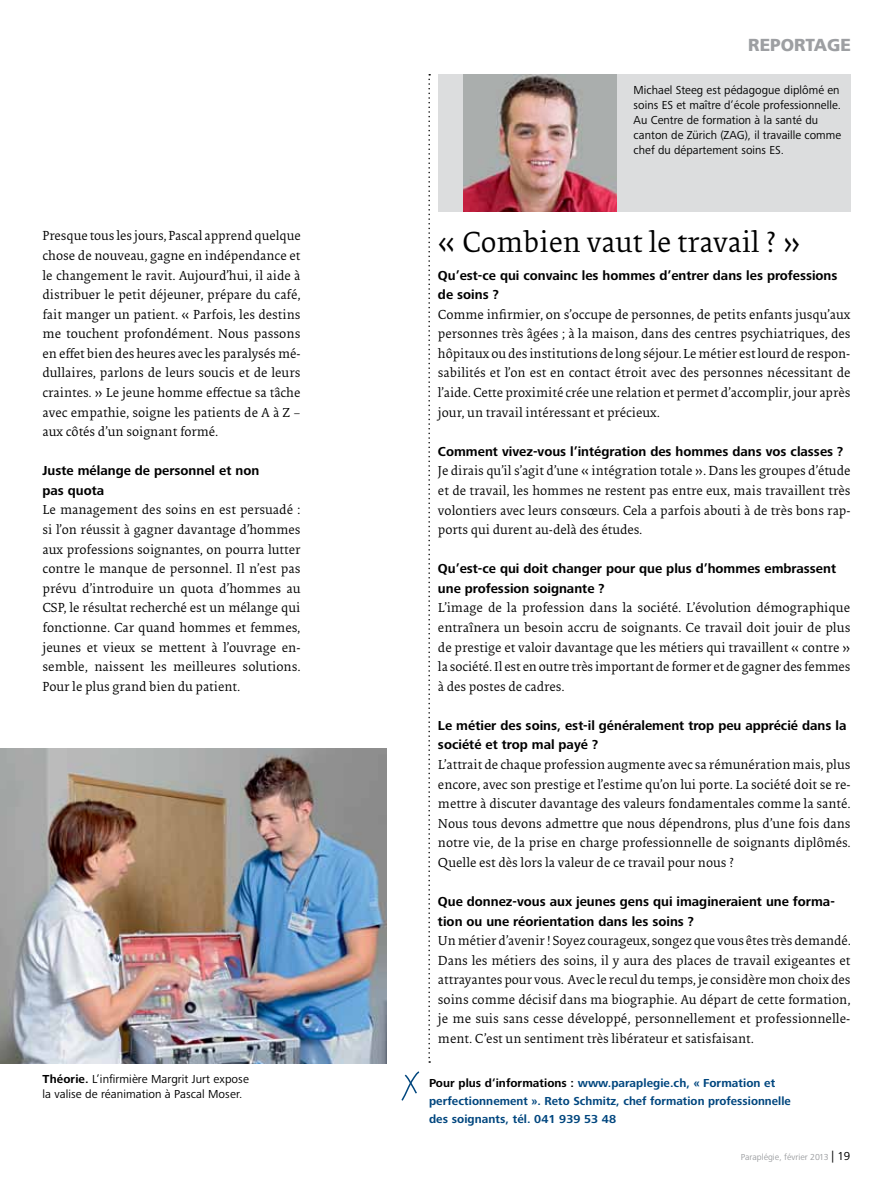
<style>
.page{position:relative;width:893px;height:1200px;background:#fff}
.page>*{position:absolute;margin:0;border:0;box-sizing:border-box;transform-origin:0 0}
.t1{font:30px "Collis";color:#000}
.t2{font:900 17.25px "Frutiger LT";color:#9d9fa2}
.t3{font:13.5px/19.5px "Collis";color:#000;text-align:justify}
.t4{font:700 13.5px/19.5px "Frutiger Next Pro";color:#000}
.t5{font:12px/15px "Frutiger Next Pro";letter-spacing:.005em;color:#000}
.t6{font:700 12px/18px "Frutiger Next Pro";letter-spacing:.005em;color:#00467e}
.t7{font:9px "Frutiger Next Pro";color:#9d9fa2}
.s1{font-weight:700}
.s2{color:#000}
.s3{font-size:12px;color:#000}
</style>
<div class="page">
<img style="left:0;top:748px;width:386px;height:315px">
<svg style="left:428px;top:74px;width:2px;height:988px"></svg>
<div style="left:438px;top:74px;width:412px;height:137px;background:#dcddde"></div>
<img style="left:463px;top:74px;width:154px;height:137px">
<svg style="left:401px;top:1071px;width:19px;height:30px"></svg>
<p class="t3" style="left:43px;top:227px;width:260px">Presque tous les jours, Pascal apprend quelque chose de nouveau, gagne en indépendance et le changement le ravit. Aujourd’hui, il aide à distribuer le petit déjeuner, prépare du café, fait manger un patient. « Parfois, les destins me touchent profondément. Nous passons en effet bien des heures avec les paralysés mé&shy;dullaires, parlons de leurs soucis et de leurs craintes. » Le jeune homme effectue sa tâche avec empathie, soigne les patients de A à Z – aux côtés d’un soignant formé.</p>
<p class="t4" style="left:43px;top:461px;width:218px">Juste mélange de personnel et non pas quota</p>
<p class="t3" style="left:43px;top:501px;width:260px">Le management des soins en est persuadé : si l’on réussit à gagner davantage d’hommes aux professions soignantes, on pourra lutter contre le manque de personnel. Il n’est pas prévu d’introduire un quota d’hommes au CSP, le résultat recherché est un mélange qui fonctionne. Car quand hommes et femmes, jeunes et vieux se mettent à l’ouvrage en&shy;semble, naissent les meilleures solutions.<br>Pour le plus grand bien du patient.</p>
<p class="t5" style="left:43px;top:1071px;width:208px"><span class="s1">Théorie.</span> L’infirmière Margrit Jurt expose la valise de réanimation à Pascal Moser.</p>
<p class="t2" style="left:748px;top:35px;width:24px">REPO</p>
<p class="t2" style="left:794px;top:35px;width:24px">RTAGE</p>
<p class="t5" style="left:634px;top:82px;width:209px">Michael Steeg est pédagogue diplômé en soins ES et maître d’école professionnelle.<br>Au Centre de formation à la santé du canton de Zürich (ZAG), il travaille comme chef du département soins ES.</p>
<h1 class="t1" style="left:438px;top:224px;width:364px">« Combien vaut le travail ? »</h1>
<p class="t4" style="left:438px;top:265px;width:401px">Qu’est-ce qui convainc les hommes d’entrer dans les professions de soins ?</p>
<p class="t3" style="left:438px;top:305px;width:414px">Comme infirmier, on s’occupe de personnes, de petits enfants jusqu’aux personnes très âgées ; à la maison, dans des centres psychiatriques, des hôpitaux ou des institutions de long séjour. Le métier est lourd de respon&shy;sabilités et l’on est en contact étroit avec des personnes nécessitant de l’aide. Cette proximité crée une relation et permet d’accomplir, jour après jour, un travail intéressant et précieux.</p>
<p class="t4" style="left:438px;top:441px;width:407px">Comment vivez-vous l’intégration des hommes dans vos classes ?</p>
<p class="t3" style="left:438px;top:462px;width:414px">Je dirais qu’il s’agit d’une « intégration totale ». Dans les groupes d’étude et de travail, les hommes ne restent pas entre eux, mais travaillent très volontiers avec leurs consœurs. Cela a parfois abouti à de très bons rap&shy;ports qui durent au-delà des études.</p>
<p class="t4" style="left:438px;top:559px;width:400px">Qu’est-ce qui doit changer pour que plus d’hommes embrassent une profession soignante ?</p>
<p class="t3" style="left:438px;top:599px;width:414px">L’image de la profession dans la société. L’évolution démographique entraînera un besoin accru de soignants. Ce travail doit jouir de plus de prestige et valoir davantage que les métiers qui travaillent « contre » la société. Il est en outre très important de former et de gagner des femmes à des postes de cadres.</p>
<p class="t4" style="left:438px;top:715px;width:410px">Le métier des soins, est-il généralement trop peu apprécié dans la société et trop mal payé ?</p>
<p class="t3" style="left:438px;top:755px;width:414px">L’attrait de chaque profession augmente avec sa rémunération mais, plus encore, avec son prestige et l’estime qu’on lui porte. La société doit se re&shy;mettre à discuter davantage des valeurs fondamentales comme la santé.<br>Nous tous devons admettre que nous dépendrons, plus d’une fois dans notre vie, de la prise en charge professionnelle de soignants diplômés.<br>Quelle est dès lors la valeur de ce travail pour nous ?</p>
<p class="t4" style="left:438px;top:891px;width:398px">Que donnez-vous aux jeunes gens qui imagineraient une forma&shy;tion ou une réorientation dans les soins ?</p>
<p class="t3" style="left:438px;top:931px;width:414px">Un métier d’avenir ! Soyez courageux, songez que vous êtes très demandé.<br>Dans les métiers des soins, il y aura des places de travail exigeantes et attrayantes pour vous. Avec le recul du temps, je considère mon choix des soins comme décisif dans ma biographie. Au départ de cette formation, je me suis sans cesse développé, personnellement et professionnelle&shy;ment. C’est un sentiment très libérateur et satisfaisant.</p>
<p class="t6" style="left:429px;top:1074px;width:363px"><span class="s2">Pour plus d‘informations :</span> www.paraplegie.ch, « Formation et perfectionnement ». Reto Schmitz, chef formation professionnelle des soignants, tél. 041 939 53 48</p>
<p class="t7" style="left:741px;top:1151px;width:111px">Paraplégie, février 2013 <span class="s3">| 19</span></p>
</div>
